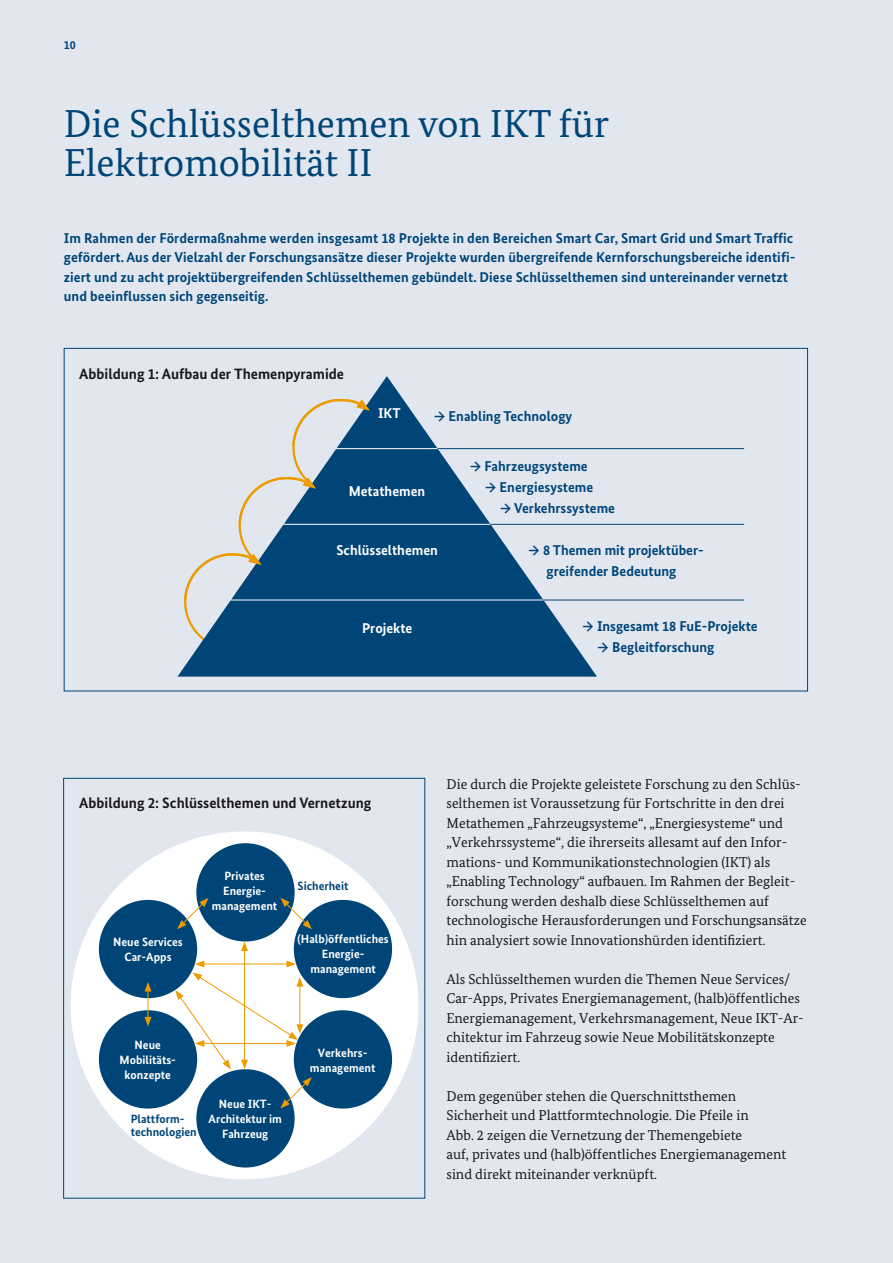
<style>
.page{position:relative;width:893px;height:1263px;background:#e2e7ef}
.page>*{position:absolute;margin:0;border:0;box-sizing:border-box;transform-origin:0 0}
.t1{font:39px/39px "Bundes Serif";color:#004578}
.t2{font:700 15px "Bundes Sans";color:#1a171c}
.t3{font:14.25px/19.5px "Bundes Serif";color:#1a171c}
.t4{font:700 14.25px/19.5px "Bundes Sans";letter-spacing:.005em;color:#004578}
.t5{font:700 14.25px "Bundes Sans";color:#fff}
.t6{font:700 12px/15px "Bundes Sans";color:#fff;text-align:center}
.t7{font:700 12px/13.5px "Bundes Sans";color:#004578}
</style>
<div class="page">
<svg style="left:178px;top:376px;width:419px;height:301px;fill:#004578"></svg>
<hr style="left:386px;top:600px;width:358px;height:1px;background:#004578">
<hr style="left:283px;top:524px;width:208px;height:1px;background:#fff">
<hr style="left:490px;top:524px;width:254px;height:1px;background:#004578">
<hr style="left:336px;top:448px;width:104px;height:1px;background:#fff">
<hr style="left:438px;top:448px;width:306px;height:1px;background:#004578">
<svg style="left:182px;top:396px;width:188px;height:247px"></svg>
<hr style="left:231px;top:600px;width:312px;height:1px;background:#fff">
<div style="left:63px;top:778px;width:362px;height:420px;border:1px solid #004578"></div>
<div style="left:71px;top:831px;width:347px;height:348px;background:#fff;border-radius:50%"></div>
<div style="left:99px;top:1010px;width:98px;height:98px;background:#004578;border-radius:50%"></div>
<div style="left:294px;top:1010px;width:98px;height:98px;background:#004578;border-radius:50%"></div>
<div style="left:196px;top:1069px;width:99px;height:98px;background:#004578;border-radius:50%"></div>
<div style="left:196px;top:843px;width:99px;height:98px;background:#004578;border-radius:50%"></div>
<div style="left:99px;top:900px;width:98px;height:98px;background:#004578;border-radius:50%"></div>
<div style="left:294px;top:900px;width:98px;height:98px;background:#004578;border-radius:50%"></div>
<hr style="left:148px;top:989px;width:1px;height:30px;background:#ec9c00">
<svg style="left:145px;top:1017px;width:7px;height:9px"></svg>
<svg style="left:145px;top:982px;width:7px;height:9px"></svg>
<hr style="left:244px;top:949px;width:1px;height:113px;background:#ec9c00">
<svg style="left:241px;top:941px;width:7px;height:10px"></svg>
<svg style="left:177px;top:898px;width:32px;height:31px"></svg>
<svg style="left:280px;top:1077px;width:32px;height:31px"></svg>
<svg style="left:280px;top:898px;width:32px;height:31px"></svg>
<svg style="left:175px;top:960px;width:128px;height:109px"></svg>
<p class="t7" style="left:64px;top:38px;width:13px">10</p>
<h1 class="t1" style="left:64px;top:103px;width:547px">Die Schlüsselthemen von IKT für<br>Elektromobilität II</h1>
<p class="t4" style="left:64px;top:228px;width:733px">Im Rahmen der Fördermaßnahme werden insgesamt 18 Projekte in den Bereichen Smart Car, Smart Grid und Smart Traffic gefördert. Aus der Vielzahl der Forschungsansätze dieser Projekte wurden übergreifende Kernforschungsbereiche identifi&shy;ziert und zu acht projektübergreifenden Schlüsselthemen gebündelt. Diese Schlüsselthemen sind untereinander vernetzt und beeinflussen sich gegenseitig.</p>
<p class="t2" style="left:79px;top:365px;width:266px">Abbildung 1: Aufbau der Themenpyramide</p>
<p class="t5" style="left:378px;top:405px;width:24px">IKT</p>
<p class="t4" style="left:434px;top:406px;width:140px">→ Enabling Technology</p>
<p class="t4" style="left:470px;top:456px;width:119px">→ Fahrzeugsysteme</p>
<p class="t4" style="left:485px;top:477px;width:110px">→ Energiesysteme</p>
<p class="t4" style="left:500px;top:498px;width:116px">→ Verkehrssysteme</p>
<p class="t4" style="left:547px;top:540px;width:159px;line-height:21px;text-indent:-18px">→ 8 Themen mit projektüber&shy;greifender Bedeutung</p>
<p class="t5" style="left:349px;top:483px;width:78px">Metathemen</p>
<p class="t5" style="left:336px;top:541px;width:103px">Schlüsselthemen</p>
<p class="t5" style="left:362px;top:619px;width:52px">Projekte</p>
<p class="t4" style="left:583px;top:616px;width:177px">→ Insgesamt 18 FuE-Projekte</p>
<p class="t4" style="left:598px;top:637px;width:118px">→ Begleitforschung</p>
<p class="t2" style="left:79px;top:794px;width:294px">Abbildung 2: Schlüsselthemen und Vernetzung</p>
<p class="t6" style="left:212px;top:869px;width:67px">Privates<br>Energie&shy;management</p>
<p class="t7" style="left:298px;top:879px;width:52px">Sicherheit</p>
<p class="t6" style="left:113px;top:934px;width:71px">Neue Services<br>Car-Apps</p>
<p class="t6" style="left:298px;top:931px;width:93px">(Halb)öffentliches<br>Energie&shy;management</p>
<p class="t6" style="left:120px;top:1037px;width:58px">Neue<br>Mobilitäts&shy;konzepte</p>
<p class="t6" style="left:310px;top:1045px;width:67px">Verkehrs&shy;management</p>
<p class="t7" style="left:131px;top:1111px;width:68px">Plattform&shy;technologien</p>
<p class="t6" style="left:209px;top:1096px;width:75px">Neue IKT-<br>Architektur im<br>Fahrzeug</p>
<p class="t3" style="left:446px;top:774px;width:362px">Die durch die Projekte geleistete Forschung zu den Schlüs&shy;selthemen ist Voraussetzung für Fortschritte in den drei Metathemen „Fahrzeugsysteme“, „Energiesysteme“ und „Verkehrssysteme“, die ihrerseits allesamt auf den Infor&shy;mations- und Kommunikationstechnologien (IKT) als „Enabling Technology“ aufbauen. Im Rahmen der Begleit&shy;forschung werden deshalb diese Schlüsselthemen auf technologische Herausforderungen und Forschungsansätze hin analysiert sowie Innovationshürden identifiziert.</p>
<p class="t3" style="left:446px;top:969px;width:359px">Als Schlüsselthemen wurden die Themen Neue Services/ Car-Apps, Privates Energiemanagement, (halb)öffentliches Energiemanagement, Verkehrsmanagement, Neue IKT-Ar&shy;chitektur im Fahrzeug sowie Neue Mobilitätskonzepte identifiziert.</p>
<p class="t3" style="left:446px;top:1086px;width:341px">Dem gegenüber stehen die Querschnittsthemen Sicherheit und Plattformtechnologie. Die Pfeile in<br>Abb. 2 zeigen die Vernetzung der Themengebiete<br>auf, privates und (halb)öffentliches Energiemanagement sind direkt miteinander verknüpft.</p>
</div>
